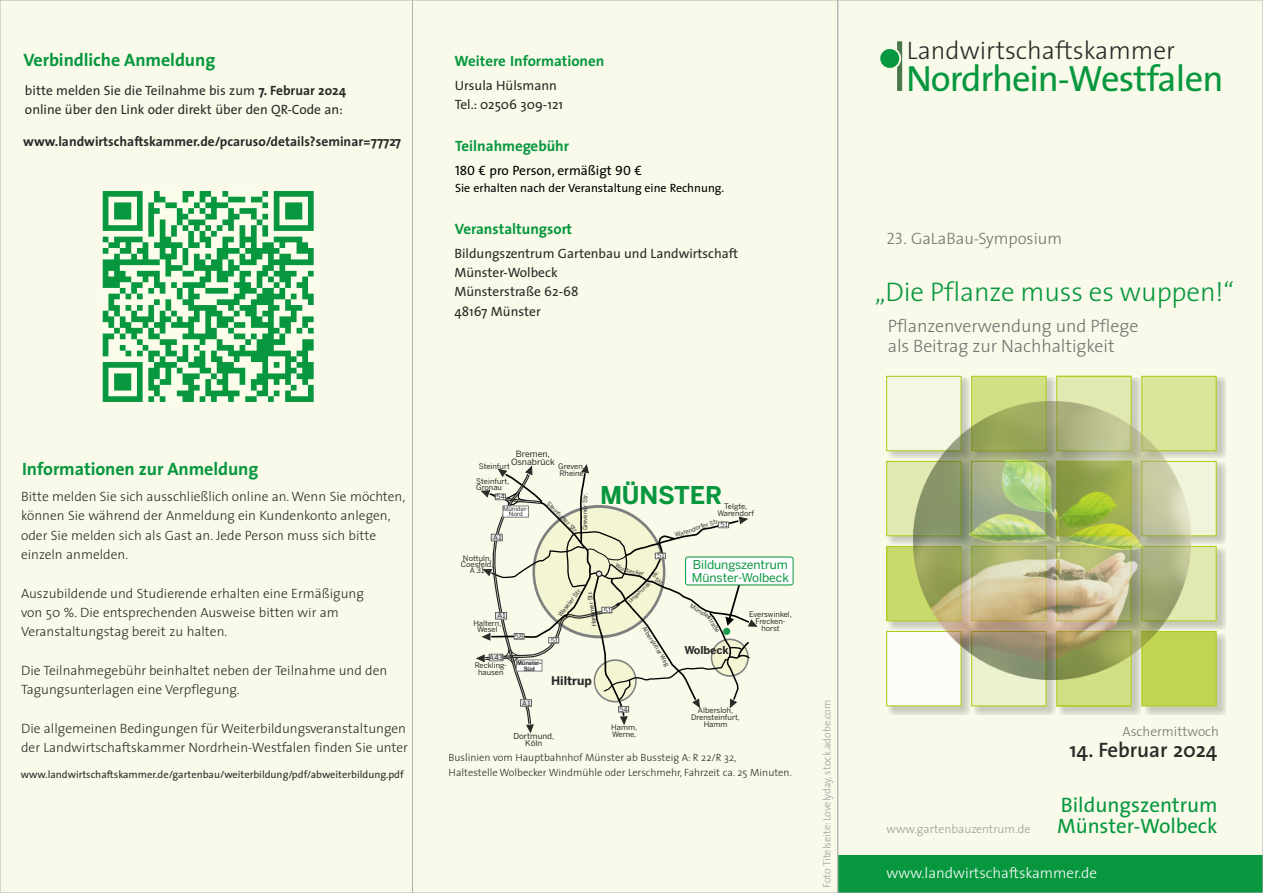
<style>
.page{position:relative;width:1263px;height:893px;background:#f9fae9}
.page>*{position:absolute;margin:0;border:0;box-sizing:border-box;transform-origin:0 0}
.t1{font:36.6px "The Sans";letter-spacing:-.035em;color:#07973e}
.t2{font:300 27px "The Sans";letter-spacing:-.005em;color:#07973e}
.t3{font:300 25.35px "The Sans";color:#2b2a29}
.t4{font:700 24.3px "Benton Sans";letter-spacing:-.005em;color:#07973e}
.t5{font:21px "The Sans";letter-spacing:-.005em;color:#07973e}
.t6{font:600 21px "The Sans";letter-spacing:-.005em;color:#2b2a29}
.t7{font:300 18px/20px "The Sans";letter-spacing:-.005em;color:#727271}
.t8{font:700 18px "The Sans";letter-spacing:-.005em;color:#07973e}
.t9{font:300 16.5px "The Sans";color:#727271}
.t10{font:700 15px "The Sans";color:#07973e}
.t11{font:300 15px "The Sans";color:#fefefe}
.t12{font:300 13.5px/19.4px "The Sans";color:#2b2a29}
.t13{font:13.5px/19.4px "The Sans";color:#2b2a29}
.t14{font:700 13.5px "The Sans";color:#2b2a29}
.t15{font:13.5px "The Sans";color:#000}
.t16{font:300 13.5px "The Sans";color:#727271}
.t17{font:12.15px/12.8px "Benton Sans";letter-spacing:-.005em;color:#07973e}
.t18{font:12px "The Sans";color:#000}
.t19{font:300 12px "The Sans";color:#9d9e9e}
.t20{font:700 11.85px "Benton Sans";letter-spacing:-.005em;color:#2b2a29}
.t21{font:700 10.8px "Benton Sans";letter-spacing:-.005em;color:#2b2a29}
.t22{font:300 10.5px/15px "The Sans";color:#2b2a29}
.t23{font:10.5px "The Sans";color:#2b2a29}
.t24{font:300 10.5px "The Sans";color:#9d9e9e}
.t25{font:8.7px/8.1px "Benton Sans";color:#2b2a29;text-align:center}
.t26{font:8.1px "Benton Sans";color:#2b2a29}
.t27{font:7.65px/7.1px "Benton Sans";color:#2b2a29;text-align:center}
.t28{font:7.05px "Benton Sans";color:#2b2a29}
.t29{font:6.15px/4.9px "Benton Sans";letter-spacing:-.01em;color:#2b2a29;text-align:center}
.t30{font:700 6.15px/5.4px "Arial";letter-spacing:-.03em;color:#2b2a29;text-align:center}
.t31{font:6px "Benton Sans";color:#2b2a29}
.t32{font:5.7px "Benton Sans";color:#2b2a29}
.t33{font:5.4px "Benton Sans";color:#2b2a29}
.t34{font:5.1px "Benton Sans";color:#2b2a29}
.s1{font-weight:700}
.s2{font-family:"The Sans Caps"}
.s3{font-family:"The Sans Light Caps";font-weight:400}
</style>
<div class="page">
<div style="left:838px;top:855px;width:425px;height:38px;background:#07973e"></div>
<svg style="left:897px;top:41px;width:5px;height:50px"></svg>
<div style="left:880px;top:49px;width:19px;height:19px;background:#07973e;border-radius:50%"></div>
<div style="left:888px;top:378px;width:337px;height:337px;background:#5b5b5b;opacity:.29"></div>
<svg style="left:886px;top:460px;width:27px;height:77px;background:#dde6a8"></svg>
<svg style="left:886px;top:375px;width:76px;height:77px"></svg>
<svg style="left:886px;top:630px;width:76px;height:77px"></svg>
<svg style="left:886px;top:545px;width:27px;height:77px;background:#c9d86b"></svg>
<svg style="left:971px;top:375px;width:76px;height:27px;background:#d0de81"></svg>
<svg style="left:971px;top:679px;width:76px;height:28px;background:#e6edc3"></svg>
<svg style="left:1056px;top:375px;width:76px;height:27px;background:#dfe7ac"></svg>
<svg style="left:1056px;top:679px;width:76px;height:28px;background:#cfdd80"></svg>
<svg style="left:1191px;top:460px;width:26px;height:77px"></svg>
<svg style="left:1141px;top:375px;width:76px;height:77px;background:#d7e295"></svg>
<svg style="left:1191px;top:545px;width:26px;height:77px;background:#dde6a8"></svg>
<svg style="left:1141px;top:630px;width:76px;height:77px;background:#c1d353"></svg>
<img style="left:913px;top:402px;width:278px;height:277px">
<hr style="left:886px;top:546px;width:1px;height:75px;background:#b0cb1f">
<hr style="left:1057px;top:705px;width:75px;height:1px;background:#b0cb1f">
<hr style="left:1057px;top:376px;width:74px;height:1px;background:#b0cb1f">
<div style="left:685px;top:557px;width:108px;height:28px;background:#fefefe;border:1px solid #07973e;border-radius:2px"></div>
<svg style="left:103px;top:191px;width:211px;height:211px"></svg>
<svg style="left:476px;top:464px;width:281px;height:269px"></svg>
<h3 class="t8" style="left:23px;top:54px;width:194px">Verbindliche Anmeldung</h3>
<p class="t13" style="left:25px;top:83px;width:323px">bitte melden Sie die Teilnahme bis zum <span class="s1">7. Februar 2o24 </span>online über den Link oder direkt über den QR-Code an:</p>
<p class="t10" style="left:455px;top:56px;width:151px">Weitere Informationen</p>
<p class="t13" style="left:455px;top:78px;width:110px">Ursula Hülsmann<br>Tel.: 02506 309-121</p>
<p class="t14" style="left:23px;top:137px;width:379px">www.landwirtschaftskammer.de/pcaruso/details?seminar=77727</p>
<p class="t10" style="left:455px;top:141px;width:115px">Teilnahmegebühr</p>
<p class="t15" style="left:455px;top:166px;width:188px"><span class="s2">180</span> € pro Person, ermäßigt <span class="s2">90</span> €</p>
<p class="t18" style="left:455px;top:184px;width:271px">Sie erhalten nach der Veranstaltung eine Rechnung.</p>
<p class="t10" style="left:455px;top:224px;width:119px">Veranstaltungsort</p>
<p class="t13" style="left:454px;top:246px;width:285px">Bildungszentrum Gartenbau und Landwirtschaft<br>Münster-Wolbeck<br>Münsterstraße 62-68<br>48167 Münster</p>
<h3 class="t8" style="left:22px;top:462px;width:238px">Informationen zur Anmeldung</h3>
<p class="t12" style="left:21px;top:489px;width:386px">Bitte melden Sie sich ausschließlich online an. Wenn Sie möchten, können Sie während der Anmeldung ein Kundenkonto anlegen, oder Sie melden sich als Gast an. Jede Person muss sich bitte einzeln anmelden.</p>
<p class="t12" style="left:21px;top:585px;width:344px">Auszubildende und Studierende erhalten eine Ermäßigung von 50 %. Die entsprechenden Ausweise bitten wir am<br>Veranstaltungstag bereit zu halten.</p>
<p class="t12" style="left:21px;top:663px;width:368px">Die Teilnahmegebühr beinhaltet neben der Teilnahme und den<br>Tagungsunterlagen eine Verpflegung.</p>
<p class="t12" style="left:21px;top:721px;width:388px">Die allgemeinen Bedingungen für Weiterbildungsveranstaltungen der Landwirtschaftskammer Nordrhein-Westfalen finden Sie unter</p>
<p class="t23" style="left:21px;top:770px;width:384px">www.landwirtschaftskammer.de/gartenbau/weiterbildung/pdf/abweiterbildung.pdf</p>
<p class="t25" style="left:511px;top:451px;width:45px">Bremen,<br>Osnabrück</p>
<p class="t27" style="left:558px;top:463px;width:28px;text-align:left">Greven,<br>Rheine</p>
<p class="t27" style="left:479px;top:463px;width:33px">Steinfurt</p>
<p class="t27" style="left:476px;top:478px;width:35px;line-height:6.1px;text-align:left">Steinfurt,<br>Gronau</p>
<p class="t28" style="left:496px;top:494px;width:10px">54</p>
<p class="t29" style="left:503px;top:507px;width:27px">Münster-<br>Nord</p>
<p class="t28" style="left:493px;top:535px;width:10px">A1</p>
<p class="t29" style="left:549px;top:501px;width:43px;rotate:45deg">Steinfurter Str.</p>
<p class="t29" style="left:583px;top:530px;width:38px;rotate:-90deg">Grevener Str.</p>
<h3 class="t4" style="left:600px;top:485px;width:124px">MÜNSTER</h3>
<p class="t27" style="left:717px;top:504px;width:38px">Telgte,<br>Warendorf</p>
<p class="t29" style="left:675px;top:533px;width:48px;rotate:-19deg">Warendorfer Str.</p>
<p class="t28" style="left:720px;top:522px;width:9px">51</p>
<p class="t27" style="left:461px;top:556px;width:34px;line-height:6.1px">Nottuln,<br>Coesfeld,<br>A 31</p>
<p class="t28" style="left:497px;top:613px;width:10px">A1</p>
<p class="t28" style="left:489px;top:654px;width:15px">A43</p>
<p class="t27" style="left:473px;top:621px;width:30px;line-height:6.1px">Haltern,<br>Wesel</p>
<p class="t27" style="left:475px;top:663px;width:34px;line-height:6.1px">Reckling&shy;hausen</p>
<p class="t28" style="left:515px;top:633px;width:10px">58</p>
<p class="t30" style="left:517px;top:661px;width:26px">Münster-<br>Süd</p>
<p class="t28" style="left:522px;top:700px;width:10px">A1</p>
<p class="t29" style="left:558px;top:614px;width:35px;rotate:-52deg">Weseler Str.</p>
<p class="t29" style="left:592px;top:627px;width:37px;rotate:-98deg">Hammer Str.</p>
<p class="t28" style="left:604px;top:607px;width:9px">51</p>
<p class="t28" style="left:551px;top:637px;width:9px">51</p>
<p class="t20" style="left:551px;top:676px;width:42px">Hiltrup</p>
<p class="t28" style="left:657px;top:553px;width:9px">51</p>
<p class="t32" style="left:627px;top:568px;width:19px;rotate:10deg">becker</p>
<p class="t33" style="left:651px;top:576px;width:9px;rotate:-55deg">str.</p>
<p class="t31" style="left:656px;top:577px;width:11px;rotate:26deg">Str.</p>
<p class="t34" style="left:627px;top:600px;width:31px;rotate:-44deg">Umgehungs-</p>
<p class="t29" style="left:646px;top:626px;width:47px;rotate:58deg">Albersloher Weg</p>
<p class="t28" style="left:619px;top:706px;width:10px">54</p>
<p class="t27" style="left:611px;top:724px;width:27px">Hamm,</p>
<p class="t26" style="left:513px;top:732px;width:42px">Dortmund,</p>
<p class="t27" style="left:612px;top:731px;width:26px">Werne,</p>
<p class="t26" style="left:525px;top:740px;width:19px">Köln</p>
<p class="t17" style="left:692px;top:559px;width:99px">Bildungszentrum<br>Münster-Wolbeck</p>
<p class="t29" style="left:692px;top:603px;width:25px;rotate:31deg">Münster</p>
<p class="t29" style="left:710px;top:615px;width:20px;rotate:58deg">straße</p>
<p class="t21" style="left:684px;top:646px;width:46px">Wolbeck</p>
<p class="t27" style="left:749px;top:611px;width:44px">Everswinkel,<br>Frecken&shy;horst</p>
<p class="t27" style="left:691px;top:707px;width:50px">Albersloh,<br>Drensteinfurt,</p>
<p class="t27" style="left:704px;top:721px;width:25px">Hamm</p>
<p class="t22" style="left:449px;top:752px;width:345px">Buslinien vom Hauptbahnhof Münster ab Bussteig A: R 22/R 32,<br>Haltestelle Wolbecker Windmühle oder Lerschmehr, Fahrzeit ca. 25 Minuten.</p>
<p class="t24" style="left:823px;top:888px;width:190px;rotate:-90deg">Foto Titelseite: Lovelyday, stock.adobe.com</p>
<h3 class="t3" style="left:907px;top:41px;width:270px">Landwirtschaftskammer</h3>
<h1 class="t1" style="left:906px;top:66px;width:319px">Nordrhein-Westfalen</h1>
<p class="t9" style="left:887px;top:233px;width:177px"><span class="s3">23.</span> GaLaBau-Symposium</p>
<h2 class="t2" style="left:875px;top:282px;width:361px">„Die Pflanze muss es wuppen!“</h2>
<h3 class="t7" style="left:888px;top:319px;width:252px">Pflanzenverwendung und Pflege als Beitrag zur Nachhaltigkeit</h3>
<p class="t16" style="left:1122px;top:726px;width:98px">Aschermittwoch</p>
<h3 class="t6" style="left:1069px;top:743px;width:149px">14. Februar 2024</h3>
<h3 class="t5" style="left:1061px;top:798px;width:158px">Bildungszentrum</h3>
<h3 class="t5" style="left:1057px;top:819px;width:162px">Münster-Wolbeck</h3>
<p class="t19" style="left:887px;top:825px;width:145px">www.gartenbauzentrum.de</p>
<p class="t11" style="left:887px;top:868px;width:212px">www.landwirtschaftskammer.de</p>
</div>
